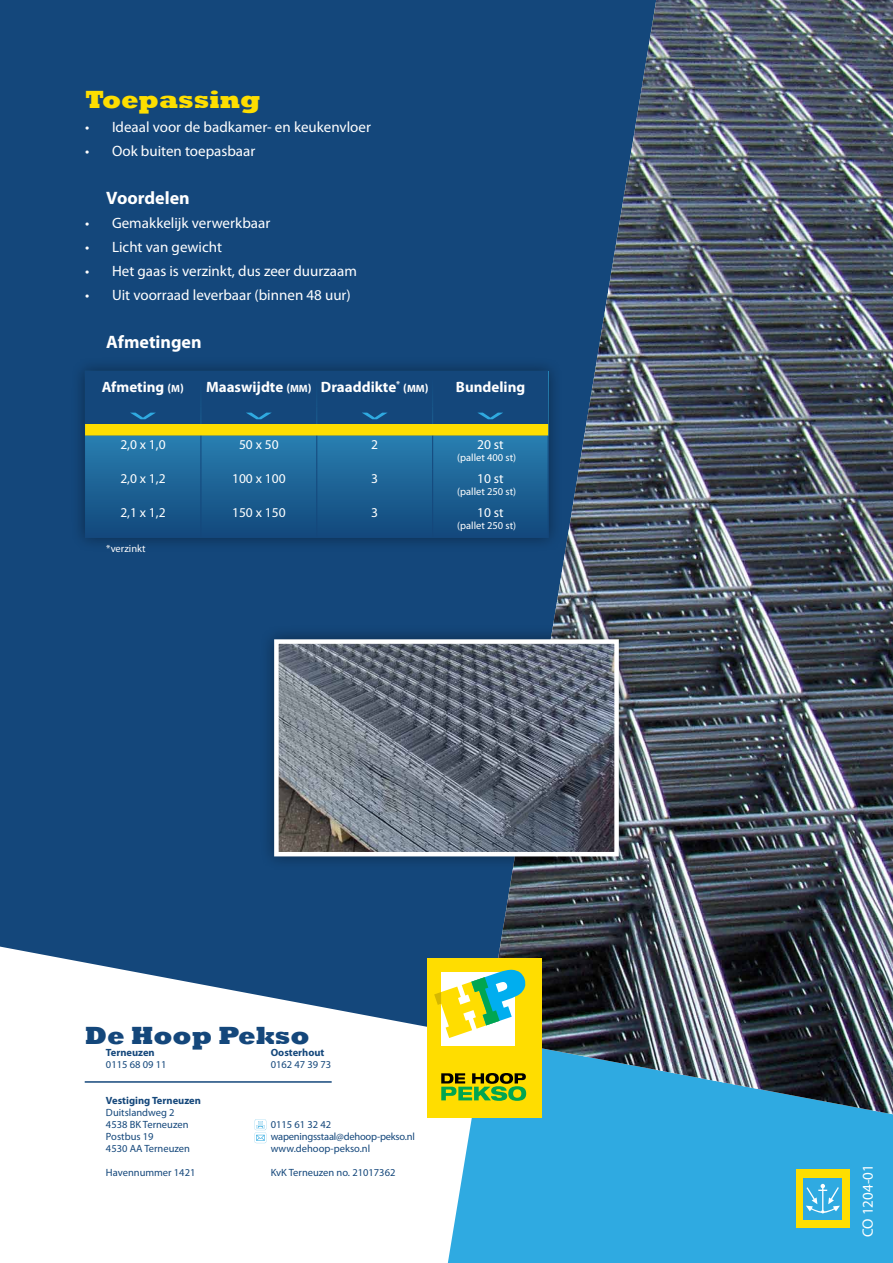
<style>
.page{position:relative;width:893px;height:1263px;background:#fff}
.page>*{position:absolute;margin:0;border:0;box-sizing:border-box;transform-origin:0 0}
.t1{font:800 25.5px "Rockwell";color:#14477b}
.t2{font:800 25.5px "Rockwell";color:#fede00}
.t3{font:700 18px "Myriad Pro";color:#fff}
.t4{font:15px "Myriad Pro";color:#fff}
.t5{font:700 15px "Myriad Pro";color:#fff}
.t6{font:700 14.1px "Myriad Pro";color:#2faae1;scale:3.6 1}
.t7{font:13.5px "Myriad Pro";color:#fff}
.t8{font:10.5px/12px "Myriad Pro";color:#14477b}
.t9{font:10.5px "Myriad Pro";color:#fff}
.t10{font:700 10.5px "Myriad Pro";color:#14477b}
.t11{font:10.5px "Myriad Pro";letter-spacing:-.02em;color:#14477b}
.s1{font-size:12px}
.s2{font-size:10.5px}
</style>
<div class="page">
<div style="left:446px;top:1114px;width:447px;height:149px;background:#2faae1"></div>
<div style="left:0;top:0;width:485px;height:1038px;background:#14477b"></div>
<img style="left:485px;top:0;width:408px;height:1114px">
<hr style="left:85px;top:1081px;width:247px;height:2px;background:#14477b">
<svg style="left:255px;top:1119px;width:11px;height:24px"></svg>
<div style="left:71px;top:357px;width:492px;height:195px;background:#124272"></div>
<div style="left:85px;top:371px;width:464px;height:167px;background:#14477b"></div>
<svg style="left:85px;top:436px;width:463px;height:102px"></svg>
<hr style="left:200px;top:376px;width:1px;height:31px;background:#fff">
<hr style="left:316px;top:376px;width:1px;height:31px;background:#fff">
<hr style="left:432px;top:376px;width:1px;height:31px;background:#fff">
<svg style="left:85px;top:407px;width:463px;height:29px"></svg>
<hr style="left:200px;top:436px;width:1px;height:34px;background:#14477b">
<hr style="left:200px;top:470px;width:1px;height:34px;background:#14477b">
<hr style="left:200px;top:504px;width:1px;height:34px;background:#14477b">
<hr style="left:316px;top:436px;width:1px;height:34px;background:#14477b">
<hr style="left:432px;top:436px;width:1px;height:34px;background:#14477b">
<hr style="left:316px;top:470px;width:1px;height:34px;background:#14477b">
<hr style="left:432px;top:470px;width:1px;height:34px;background:#14477b">
<hr style="left:316px;top:504px;width:1px;height:34px;background:#14477b">
<hr style="left:432px;top:504px;width:1px;height:34px;background:#14477b">
<div style="left:260px;top:625px;width:373px;height:246px;background:#000;opacity:.4"></div>
<img style="left:279px;top:644px;width:335px;height:207px">
<div style="left:274px;top:639px;width:345px;height:217px;border:4px solid #fff"></div>
<div style="left:428px;top:958px;width:114px;height:159px;background:#fd0"></div>
<div style="left:441px;top:972px;width:74px;height:74px;background:#fff"></div>
<svg style="left:441px;top:1073px;width:85px;height:28px"></svg>
<svg style="left:434px;top:969px;width:92px;height:69px"></svg>
<div style="left:796px;top:1169px;width:54px;height:59px;background:#fede00"></div>
<div style="left:804px;top:1178px;width:38px;height:41px;background:#2faae1"></div>
<svg style="left:806px;top:1184px;width:34px;height:29px"></svg>
<h1 class="t2" style="left:85px;top:85px;width:177px">Toepassing</h1>
<p class="t4" style="left:85px;top:118px;width:287px">• Ideaal voor de badkamer- en keukenvloer</p>
<p class="t4" style="left:85px;top:142px;width:172px">• Ook buiten toepasbaar</p>
<p class="t3" style="left:106px;top:186px;width:85px">Voordelen</p>
<p class="t4" style="left:85px;top:214px;width:187px">• Gemakkelijk verwerkbaar</p>
<p class="t4" style="left:85px;top:238px;width:139px">• Licht van gewicht</p>
<p class="t4" style="left:85px;top:262px;width:273px">• Het gaas is verzinkt, dus zeer duurzaam</p>
<p class="t4" style="left:85px;top:286px;width:267px">• Uit voorraad leverbaar (binnen 48 uur)</p>
<p class="t3" style="left:106px;top:330px;width:97px">Afmetingen</p>
<p class="t5" style="left:102px;top:377px;width:84px">Afmeting <span class="s1">(</span><span class="s2">M</span><span class="s1">)</span></p>
<p class="t5" style="left:206px;top:377px;width:224px">Maaswijdte <span class="s1">(</span><span class="s2">MM</span><span class="s1">)</span> Draaddikte<sup>*</sup> <span class="s1">(</span><span class="s2">MM</span><span class="s1">)</span></p>
<p class="t5" style="left:456px;top:377px;width:71px">Bundeling</p>
<p class="t6" style="left:158px;top:424px;width:10px;rotate:-180deg">^</p>
<p class="t6" style="left:274px;top:424px;width:10px;rotate:-180deg">^</p>
<p class="t6" style="left:390px;top:424px;width:10px;rotate:-180deg">^</p>
<p class="t6" style="left:505px;top:424px;width:10px;rotate:-180deg">^</p>
<p class="t7" style="left:120px;top:436px;width:47px">2,0 x 1,0</p>
<p class="t7" style="left:239px;top:436px;width:41px">50 x 50</p>
<p class="t7" style="left:371px;top:436px;width:8px">2</p>
<p class="t7" style="left:477px;top:436px;width:28px">20 st</p>
<p class="t9" style="left:457px;top:451px;width:60px">(pallet 400 st)</p>
<p class="t7" style="left:120px;top:470px;width:47px">2,0 x 1,2</p>
<p class="t7" style="left:232px;top:470px;width:55px">100 x 100</p>
<p class="t7" style="left:371px;top:470px;width:8px">3</p>
<p class="t7" style="left:477px;top:470px;width:28px">10 st</p>
<p class="t9" style="left:457px;top:485px;width:60px">(pallet 250 st)</p>
<p class="t7" style="left:120px;top:504px;width:47px">2,1 x 1,2</p>
<p class="t7" style="left:232px;top:504px;width:55px">150 x 150</p>
<p class="t7" style="left:371px;top:504px;width:8px">3</p>
<p class="t7" style="left:477px;top:504px;width:28px">10 st</p>
<p class="t9" style="left:457px;top:519px;width:60px">(pallet 250 st)</p>
<p class="t9" style="left:106px;top:542px;width:41px">*verzinkt</p>
<h1 class="t1" style="left:85px;top:1021px;width:226px">De Hoop Pekso</h1>
<p class="t10" style="left:106px;top:1046px;width:50px">Terneuzen</p>
<p class="t10" style="left:271px;top:1046px;width:55px">Oosterhout</p>
<p class="t8" style="left:106px;top:1058px;width:62px">0115 68 09 11</p>
<p class="t8" style="left:271px;top:1058px;width:62px">0162 47 39 73</p>
<p class="t10" style="left:106px;top:1094px;width:96px">Vestiging Terneuzen</p>
<p class="t8" style="left:106px;top:1106px;width:84px">Duitslandweg 2<br>4538 BK Terneuzen</p>
<p class="t8" style="left:271px;top:1118px;width:62px">0115 61 32 42</p>
<p class="t8" style="left:106px;top:1130px;width:49px">Postbus 19</p>
<p class="t11" style="left:271px;top:1130px;width:146px">wapeningsstaal@dehoop-pekso.nl</p>
<p class="t8" style="left:106px;top:1142px;width:86px">4530 AA Terneuzen</p>
<p class="t8" style="left:271px;top:1142px;width:101px">www.dehoop-pekso.nl</p>
<p class="t8" style="left:106px;top:1166px;width:91px">Havennummer 1421</p>
<p class="t8" style="left:271px;top:1166px;width:126px">KvK Terneuzen no. 21017362</p>
<p class="t4" style="left:858px;top:1237px;width:74px;rotate:-90deg">CO 1204-01</p>
</div>
